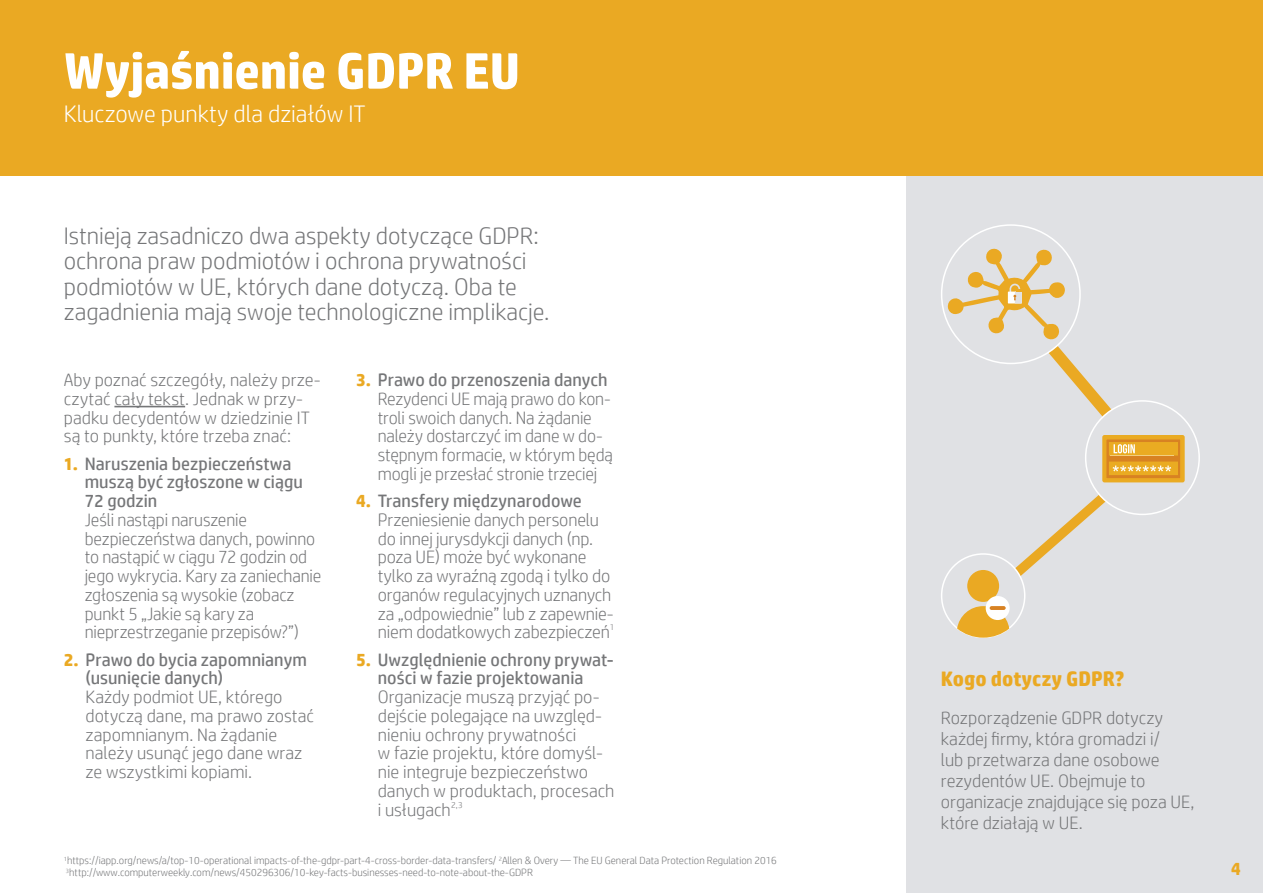
<style>
.page{position:relative;width:1263px;height:893px;background:#fff}
.page>*{position:absolute;margin:0;border:0;box-sizing:border-box;transform-origin:0 0}
.t1{font:700 51px "HP Simplified";letter-spacing:-.005em;color:#fff}
.t2{font:300 24px/25.5px "HP Simplified";color:#757678}
.t3{font:300 24px "HP Simplified";color:#fff}
.t4{font:700 21px "HP Simplified";color:#eaa923}
.t5{font:300 18px/18.8px "HP Simplified";letter-spacing:-.005em;color:#757678}
.t6{font:18px/18.8px "HP Simplified";color:#757678}
.t7{font:700 18px "HP Simplified";color:#eaa923}
.t8{font:300 10.5px/12px "HP Simplified";color:#757678}
.s1{font-weight:700;color:#eaa923}
.s2{font-weight:400}
</style>
<div class="page">
<div style="left:907px;top:177px;width:356px;height:716px;background:#e0e1e4"></div>
<div style="left:0;top:0;width:1263px;height:176px;background:#eaa923"></div>
<hr style="left:114px;top:406px;width:71px;height:1px;background:#757678">
<svg style="left:947px;top:248px;width:238px;height:341px"></svg>
<div style="left:941px;top:554px;width:84px;height:83px;background:#e0e1e4;border-radius:50%"></div>
<div style="left:941px;top:553px;width:84px;height:85px;border:2px solid #fff;border-radius:50%"></div>
<svg style="left:957px;top:606px;width:52px;height:32px"></svg>
<div style="left:967px;top:570px;width:32px;height:32px;background:#eaa923;border-radius:50%"></div>
<div style="left:986px;top:596px;width:24px;height:24px;background:#fff;border-radius:50%"></div>
<svg style="left:990px;top:606px;width:16px;height:4px"></svg>
<h1 class="t1" style="left:64px;top:38px;width:458px">Wyjaśnienie GDPR EU</h1>
<h2 class="t3" style="left:64px;top:98px;width:303px">Kluczowe punkty dla działów IT</h2>
<h2 class="t2" style="left:64px;top:222px;width:487px">Istnieją zasadniczo dwa aspekty dotyczące GDPR: ochrona praw podmiotów i ochrona prywatności podmiotów w UE, których dane dotyczą. Oba te zagadnienia mają swoje technologiczne implikacje.</h2>
<p class="t5" style="left:64px;top:370px;width:258px">Aby poznać szczegóły, należy prze&shy;czytać cały tekst. Jednak w przy&shy;padku decydentów w dziedzinie IT są to punkty, które trzeba znać:</p>
<p class="t6" style="left:85px;top:454px;width:220px;text-indent:-21px"><span class="s1">1.</span> Naruszenia bezpieczeństwa muszą być zgłoszone w ciągu<br>72 godzin</p>
<p class="t5" style="left:85px;top:510px;width:238px">Jeśli nastąpi naruszenie bezpieczeństwa danych, powinno to nastąpić w ciągu 72 godzin od jego wykrycia. Kary za zaniechanie zgłoszenia są wysokie (zobacz punkt 5 „Jakie są kary za nieprzestrzeganie przepisów?”)</p>
<p class="t6" style="left:86px;top:650px;width:223px;text-indent:-22px"><span class="s1">2.</span> Prawo do bycia zapomnianym (usunięcie danych)</p>
<p class="t5" style="left:86px;top:687px;width:230px">Każdy podmiot UE, którego dotyczą dane, ma prawo zostać zapomnianym. Na żądanie należy usunąć jego dane wraz ze wszystkimi kopiami.</p>
<p class="t5" style="left:378px;top:370px;width:237px;text-indent:-22px"><span class="s1">3.</span> <span class="s2">Prawo do przenoszenia danych<br></span>Rezydenci UE mają prawo do kon&shy;troli swoich danych. Na żądanie należy dostarczyć im dane w do&shy;stępnym formacie, w którym będą mogli je przesłać stronie trzeciej</p>
<p class="t5" style="left:378px;top:491px;width:238px;text-indent:-22px"><span class="s1">4.</span> <span class="s2">Transfery międzynarodowe<br></span>Przeniesienie danych personelu do innej jurysdykcji danych (np. poza UE) może być wykonane tylko za wyraźną zgodą i tylko do organów regulacyjnych uznanych za „odpowiednie” lub z zapewnie&shy;niem dodatkowych zabezpieczeń<sup>1</sup></p>
<p class="t6" style="left:356px;top:650px;width:259px;text-align:center"><span class="s1">5.</span> Uwzględnienie ochrony prywat&shy;ności w fazie projektowania</p>
<p class="t5" style="left:378px;top:687px;width:238px">Organizacje muszą przyjąć po&shy;dejście polegające na uwzględ&shy;nieniu ochrony prywatności<br>w fazie projektu, które domyśl&shy;nie integruje bezpieczeństwo danych w produktach, procesach i usługach<sup>2,3</sup></p>
<p class="t8" style="left:64px;top:854px;width:715px"><sup>1</sup>https://iapp.org/news/a/top-10-operational impacts-of-the-gdpr-part-4-cross-border-data-transfers/ <sup>2</sup>Allen &amp; Overy — The EU General Data Protection Regulation 2016<br><sup>3</sup>http://www.computerweekly.com/news/450296306/10-key-facts-businesses-need-to-note-about-the-GDPR</p>
<p class="t7" style="left:1231px;top:857px;width:11px">4</p>
<p class="t4" style="left:941px;top:664px;width:185px">Kogo dotyczy GDPR?</p>
<p class="t5" style="left:941px;top:706px;width:255px;line-height:21px">Rozporządzenie GDPR dotyczy każdej firmy, która gromadzi i/<br>lub przetwarza dane osobowe rezydentów UE. Obejmuje to organizacje znajdujące się poza UE, które działają w UE.</p>
</div>
